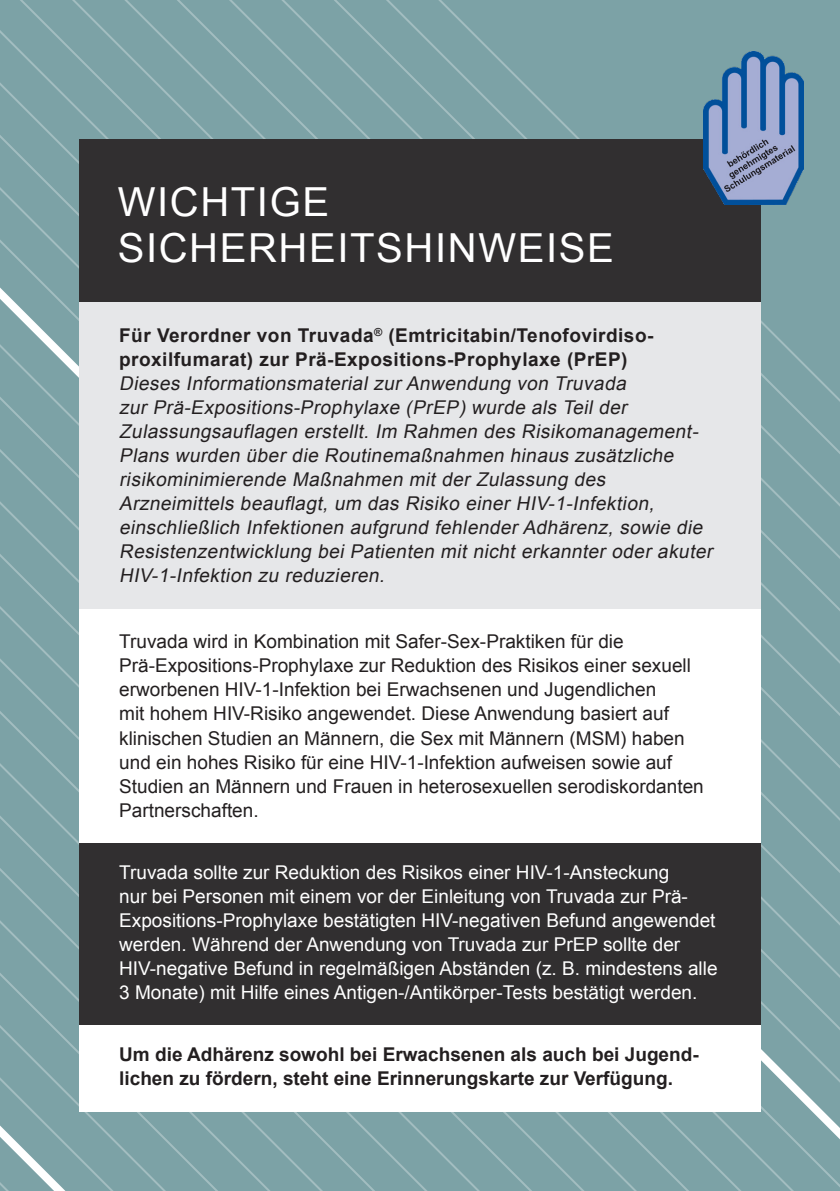
<style>
.page{position:relative;width:840px;height:1191px;background:#fff}
.page>*{position:absolute;margin:0;border:0;box-sizing:border-box;transform-origin:0 0}
.t1{font:40px/46px "Arial";letter-spacing:.04em;color:#fff}
._02_Body_Headings{font:italic 19px/24px "Arial";color:#231f20}
._01_Body_Copy{font:19px/24px "Arial";color:#231f20}
._01_Body_Copy-2{font:19px/24px "Arial";color:#fff}
._01_Body_Copy-3{font:700 19px/24px "Arial";color:#231f20}
._02_Body_Headings-2{font:700 19px/24px "Arial";letter-spacing:.025em;color:#231f20}
</style>
<div class="page">
<div style="left:795px;top:0;width:44px;height:1191px;background:#7ca2a6"></div>
<div style="left:0;top:0;width:795px;height:1191px;background:#7ca2a6"></div>
<svg style="left:0;top:214px;width:371px;height:977px;background:#80a5a8"></svg>
<div style="left:79px;top:609px;width:681px;height:233px;background:#fff"></div>
<div style="left:79px;top:1022px;width:681px;height:89px;background:#fff"></div>
<div style="left:79px;top:842px;width:681px;height:182px;background:#312f30"></div>
<div style="left:79px;top:139px;width:681px;height:170px;background:#312f30"></div>
<div style="left:79px;top:303px;width:681px;height:306px;background:#e6e7e9"></div>
<img style="left:703px;top:51px;width:99px;height:154px">
<p class="t1" style="left:118px;top:179px;width:497px">WICHTIGE<br>SICHERHEITSHINWEISE</p>
<p class="_02_Body_Headings-2" style="left:119px;top:324px;width:535px">Für Verordner von Truvada<sup>®</sup> (Emtricitabin/Tenofovirdiso&shy;proxilfumarat) zur Prä-Expositions-Prophylaxe (PrEP)</p>
<p class="_02_Body_Headings" style="left:119px;top:371px;width:599px">Dieses Informationsmaterial zurAnwendung von Truvada<br>zur Prä-Expositions-Prophylaxe (PrEP) wurde als Teil der Zulassungsauflagen erstellt. Im Rahmen des Risikomanagement-Plans wurden über die Routinemaßnahmen hinaus zusätzliche risikominimierende Maßnahmen mit der Zulassung des Arzneimittels beauflagt, um das Risiko einer HIV-1-Infektion, einschließlich Infektionen aufgrund fehlenderAdhärenz, sowie die Resistenzentwicklung bei Patienten mit nicht erkannter oder akuter HIV-1-Infektion zu reduzieren.</p>
<p class="_01_Body_Copy" style="left:119px;top:630px;width:586px">Truvada wird in Kombination mit Safer-Sex-Praktiken für die Prä-Expositions-Prophylaxe zur Reduktion des Risikos einer sexuell erworbenen HIV-1-Infektion bei Erwachsenen und Jugendlichen<br>mit hohem HIV-Risiko angewendet. Diese Anwendung basiert auf klinischen Studien an Männern, die Sex mit Männern (MSM) haben und ein hohes Risiko für eine HIV-1-Infektion aufweisen sowie auf Studien an Männern und Frauen in heterosexuellen serodiskordanten Partnerschaften.</p>
<p class="_01_Body_Copy-2" style="left:119px;top:860px;width:599px">Truvada sollte zur Reduktion des Risikos einer HIV-1-Ansteckung<br>nur bei Personen mit einem vor der Einleitung von Truvada zur Prä-Expositions-Prophylaxe bestätigten HIV-negativen Befund angewendet werden. Während der Anwendung von Truvada zur PrEP sollte der HIV-negative Befund in regelmäßigen Abständen (z. B. mindestens alle 3 Monate) mit Hilfe eines Antigen-/Antikörper-Tests bestätigt werden.</p>
<p class="_01_Body_Copy-3" style="left:119px;top:1043px;width:580px">Um die Adhärenz sowohl bei Erwachsenen als auch bei Jugend&shy;lichen zu fördern, steht eine Erinnerungskarte zur Verfügung.</p>
</div>
